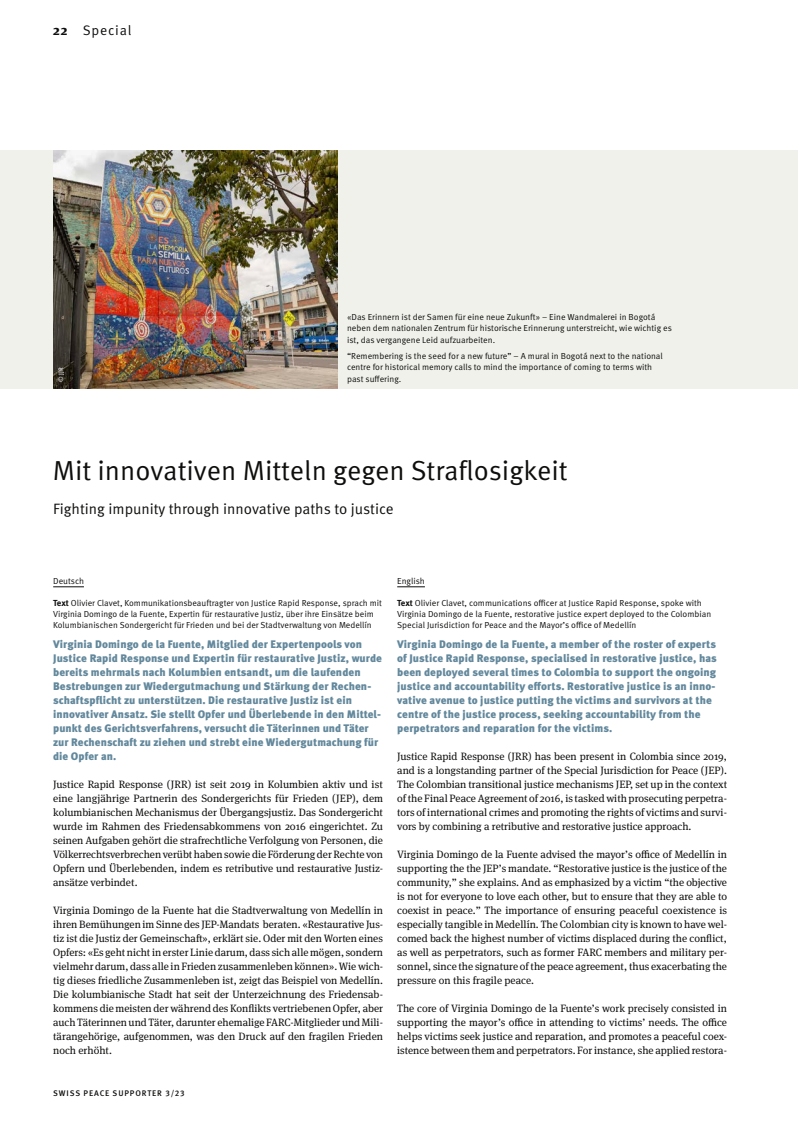
<style>
.page{position:relative;width:798px;height:1127px;background:#fff}
.page>*{position:absolute;margin:0;border:0;box-sizing:border-box;transform-origin:0 0}
._1_1_Titel{font:27.5px "Meta Pro";color:#0e0e0d}
._1_2_Zweitsprachenti{font:15px "Meta Pro";color:#0e0e0d}
.t1{font:13.75px "Meta Pro";letter-spacing:.055em;color:#0e0e0d}
._2_3_Lead{font:900 11px/14px "Meta Pro";letter-spacing:.005em;color:#63889c}
._2_3_Lead_Englisch{font:900 11px/14px "Meta Pro";letter-spacing:.005em;color:#63889c}
._2_1_Grundtext_Engli{font:10.62px/14px "Meta Serif OT";color:#0e0e0d;text-align:justify}
._2_1_Grundtext{font:10.62px/14px "Meta Serif OT";color:#0e0e0d;text-align:justify}
._3_2_Autor{font:8.75px/11.2px "Meta Pro";color:#0e0e0d}
._3_1_Legende{font:8.75px/11.2px "Meta Pro";color:#0e0e0d}
._3_4_Sprachangabe{font:8.75px "Meta Pro";color:#0e0e0d}
.t2{font:500 8.12px "Meta Pro";letter-spacing:.11em;color:#0e0e0d}
._3_7_Fotokredit{font:6.5px "Meta Pro";color:#fff}
.s1{font-family:"Meta Serif OT";font-weight:700}
.s2{font-weight:700}
</style>
<div class="page">
<div style="left:0;top:151px;width:797px;height:238px;background:#f1f1ec"></div>
<hr style="left:53px;top:586px;width:31px;height:1px;background:#0e0e0d">
<svg style="left:397px;top:586px;width:28px;height:1px"></svg>
<img style="left:53px;top:151px;width:284px;height:238px">
<p class="t1" style="left:53px;top:22px;width:80px"><span class="s1">22</span> Special</p>
<p class="_3_1_Legende" style="left:347px;top:311px;width:326px">«Das Erinnern ist der Samen für eine neue Zukunft» – Eine Wandmalerei in Bogotá neben dem nationalen Zentrum für historische Erinnerung unterstreicht, wie wichtig es ist, das vergangene Leid aufzuarbeiten.</p>
<p class="_3_1_Legende" style="left:347px;top:351px;width:317px">“Remembering is the seed for a new future” – A mural in Bogotá next to the national centre for historical memory calls to mind the importance of coming to terms with</p>
<p class="_3_7_Fotokredit" style="left:57px;top:382px;width:16px;rotate:-90deg">© JJR</p>
<p class="_3_1_Legende" style="left:347px;top:373px;width:56px">past suffering.</p>
<p class="_1_1_Titel" style="left:53px;top:453px;width:516px">Mit innovativen Mitteln gegen Straflosigkeit</p>
<p class="_1_2_Zweitsprachenti" style="left:53px;top:500px;width:342px">Fighting impunity through innovative paths to justice</p>
<p class="_3_4_Sprachangabe" style="left:53px;top:576px;width:32px">Deutsch</p>
<p class="_3_2_Autor" style="left:53px;top:597px;width:330px"><span class="s2">Text</span> Olivier Clavet, Kommunikationsbeauftragter von Justice Rapid Response, sprach mit<br>Virginia Domingo de la Fuente, Expertin für restaurative Justiz, über ihre Einsätze beim<br>Kolumbianischen Sondergericht für Frieden und bei der Stadtverwaltung von Medellín</p>
<p class="_2_3_Lead" style="left:53px;top:637px;width:330px">Virginia Domingo de la Fuente, Mitglied der Expertenpools von Justice Rapid Response und Expertin für restaurative Justiz, wurde bereits mehrmals nach Kolumbien entsandt, um die laufenden Bestrebungen zur Wiedergutmachung und Stärkung der Rechen&shy;schaftspflicht zu unterstützen. Die restaurative Justiz ist ein innovativer Ansatz. Sie stellt Opfer und Überlebende in den Mittel&shy;punkt des Gerichtsverfahrens, versucht die Täterinnen und Täter zur Rechenschaft zu ziehen und strebt eine Wiedergutmachung für die Opfer an.</p>
<p class="_2_1_Grundtext" style="left:53px;top:777px;width:331px">Justice Rapid Response (JRR) ist seit 2019 in Kolumbien aktiv und ist eine langjährige Partnerin des Sondergerichts für Frieden (JEP), dem kolumbianischen Mechanismus der Übergangsjustiz. Das Sondergericht wurde im Rahmen des Friedensabkommens von 2016 eingerichtet. Zu seinen Aufgaben gehört die strafrechtliche Verfolgung von Personen, die Völkerrechtsverbrechen verübt haben sowie die Förderung der Rechte von Opfern und Überlebenden, indem es retributive und restaurative Justiz&shy;ansätze verbindet.</p>
<p class="_2_1_Grundtext" style="left:53px;top:903px;width:331px">Virginia Domingo de la Fuente hat die Stadtverwaltung von Medellín in ihren Bemühungen im Sinne des JEP-Mandats beraten. «Restaurative Jus&shy;tiz ist die Justiz der Gemeinschaft», erklärt sie. Oder mit den Worten eines Opfers: «Es geht nicht in erster Linie darum, dass sich alle mögen, sondern vielmehr darum, dass alle in Frieden zusammenleben können». Wie wich&shy;tig dieses friedliche Zusammenleben ist, zeigt das Beispiel von Medellín.<br>Die kolumbianische Stadt hat seit der Unterzeichnung des Friedensab&shy;kommens die meisten der während des Konflikts vertriebenen Opfer, aber auch Täterinnen und Täter, darunter ehemalige FARC-Mitglieder und Mili&shy;tärangehörige, aufgenommen, was den Druck auf den fragilen Frieden noch erhöht.</p>
<p class="t2" style="left:53px;top:1088px;width:133px">SWISS PEACE SUPPORTER 3/23</p>
<p class="_3_4_Sprachangabe" style="left:397px;top:576px;width:29px">English</p>
<p class="_3_2_Autor" style="left:397px;top:597px;width:315px"><span class="s2">Text</span> Olivier Clavet, communications officer at Justice Rapid Response, spoke with<br>Virginia Domingo de la Fuente, restorative justice expert deployed to the Colombian<br>Special Jurisdiction for Peace and the Mayor’s office of Medellín</p>
<p class="_2_3_Lead_Englisch" style="left:397px;top:637px;width:321px">Virginia Domingo de la Fuente, a member of the roster of experts of Justice Rapid Response, specialised in restorative justice, has been deployed several times to Colombia to support the ongoing justice and accountability efforts. Restorative justice is an inno&shy;vative avenue to justice putting the victims and survivors at the centre of the justice process, seeking accountability from the perpetrators and reparation for the victims.</p>
<p class="_2_1_Grundtext_Engli" style="left:397px;top:749px;width:331px">Justice Rapid Response (JRR) has been present in Colombia since 2019, and is a longstanding partner of the Special Jurisdiction for Peace (JEP).<br>The Colombian transitional justice mechanisms JEP, set up in the context of the Final Peace Agreement of 2016, is tasked with prosecuting perpetra&shy;tors of international crimes and promoting the rights of victims and survi&shy;vors by combining a retributive and restorative justice approach.</p>
<p class="_2_1_Grundtext_Engli" style="left:397px;top:847px;width:331px">Virginia Domingo de la Fuente advised the mayor’s office of Medellín in supporting the the JEP’s mandate. “Restorative justice is the justice of the community,” she explains. And as emphasized by a victim “the objective is not for everyone to love each other, but to ensure that they are able to coexist in peace.” The importance of ensuring peaceful coexistence is especially tangible in Medellín. The Colombian city is known to have wel&shy;comed back the highest number of victims displaced during the conflict, as well as perpetrators, such as former FARC members and military per&shy;sonnel, since the signature of the peace agreement, thus exacerbating the pressure on this fragile peace.</p>
<p class="_2_1_Grundtext_Engli" style="left:397px;top:1001px;width:331px">The core of Virginia Domingo de la Fuente’s work precisely consisted in supporting the mayor’s office in attending to victims’ needs. The office helps victims seek justice and reparation, and promotes a peaceful coex&shy;istence between them and perpetrators. For instance, she applied restora-</p>
</div>
